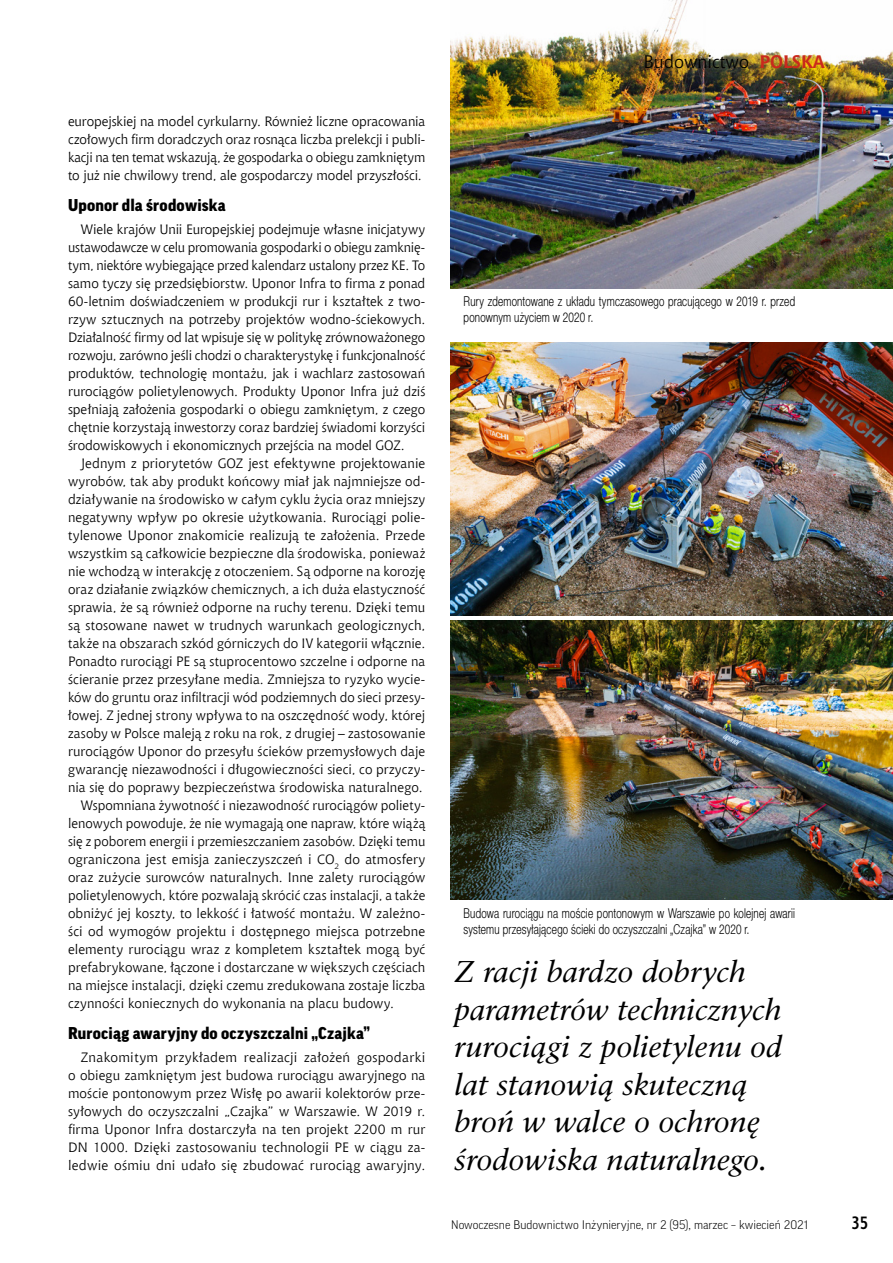
<style>
.page{position:relative;width:893px;height:1263px;background:#fff}
.page>*{position:absolute;margin:0;border:0;box-sizing:border-box;transform-origin:0 0}
.t1{font:italic 30px/37.5px "Classic EFN";letter-spacing:-.005em;color:#000}
.t2{font:18px "Chianti EU";color:#000}
.t3{font:700 18px "Aerton Cnd EFN";color:#000}
.t4{font:900 16.5px "Good Pro";letter-spacing:.01em;color:#000}
.t5{font:13.5px/18px "Chianti EU";letter-spacing:.005em;color:#000;text-align:justify}
.t6{font:13.5px/16.2px "Switzer Cnd EFN Light";letter-spacing:.015em;color:#000;scale:.9 1}
.t7{font:300 12px "Good Pro";color:#000}
.s1{font-weight:700;color:#ca291d}
</style>
<div class="page">
<img style="left:451px;top:0;width:442px;height:288px">
<img style="left:451px;top:621px;width:442px;height:278px">
<img style="left:451px;top:342px;width:442px;height:274px">
<p class="t5" style="left:68px;top:112px;width:359px">europejskiej na model cyrkularny. Również liczne opracowania czołowych firm doradczych oraz rosnąca liczba prelekcji i publi&shy;kacji na ten temat wskazują, że gospodarka o obiegu zamkniętym to już nie chwilowy trend, ale gospodarczy model przyszłości.</p>
<p class="t4" style="left:68px;top:196px;width:159px">Uponor dla środowiska</p>
<p class="t5" style="left:68px;top:220px;width:359px;text-indent:13px">Wiele krajów Unii Europejskiej podejmuje własne inicjatywy ustawodawcze w celu promowania gospodarki o obiegu zamknię&shy;tym, niektóre wybiegające przed kalendarz ustalony przez KE. To samo tyczy się przedsiębiorstw. Uponor Infra to firma z ponad 60-letnim doświadczeniem w produkcji rur i kształtek z two&shy;rzyw sztucznych na potrzeby projektów wodno-ściekowych.<br>Działalność firmy od lat wpisuje się w politykę zrównoważonego rozwoju, zarówno jeśli chodzi o charakterystykę i funkcjonalność produktów, technologię montażu, jak i wachlarz zastosowań rurociągów polietylenowych. Produkty Uponor Infra już dziś spełniają założenia gospodarki o obiegu zamkniętym, z czego chętnie korzystają inwestorzy coraz bardziej świadomi korzyści środowiskowych i ekonomicznych przejścia na model GOZ.</p>
<p class="t5" style="left:81px;top:454px;width:346px">Jednym z priorytetów GOZ jest efektywne projektowanie</p>
<p class="t5" style="left:68px;top:472px;width:359px">wyrobów, tak aby produkt końcowy miał jak najmniejsze od-</p>
<p class="t5" style="left:68px;top:490px;width:359px">działywanie na środowisko w całym cyklu życia oraz mniejszy</p>
<p class="t5" style="left:68px;top:508px;width:359px">negatywny wpływ po okresie użytkowania. Rurociągi polie-</p>
<p class="t5" style="left:68px;top:526px;width:359px">tylenowe Uponor znakomicie realizują te założenia. Przede</p>
<p class="t5" style="left:68px;top:544px;width:359px">wszystkim są całkowicie bezpieczne dla środowiska, ponieważ</p>
<p class="t5" style="left:68px;top:562px;width:359px">nie wchodzą w interakcję z otoczeniem. Są odporne na korozję</p>
<p class="t5" style="left:68px;top:580px;width:359px">oraz działanie związków chemicznych, a ich duża elastyczność</p>
<p class="t5" style="left:68px;top:598px;width:359px">sprawia, że są również odporne na ruchy terenu. Dzięki temu</p>
<p class="t5" style="left:68px;top:616px;width:359px">są stosowane nawet w trudnych warunkach geologicznych,</p>
<p class="t5" style="left:68px;top:634px;width:359px">także na obszarach szkód górniczych do IV kategorii włącznie.</p>
<p class="t5" style="left:68px;top:652px;width:359px">Ponadto rurociągi PE są stuprocentowo szczelne i odporne na</p>
<p class="t5" style="left:68px;top:670px;width:359px">ścieranie przez przesyłane media. Zmniejsza to ryzyko wycie-</p>
<p class="t5" style="left:68px;top:688px;width:359px">ków do gruntu oraz infiltracji wód podziemnych do sieci przesy-</p>
<p class="t5" style="left:68px;top:706px;width:359px">łowej. Z jednej strony wpływa to na oszczędność wody, której</p>
<p class="t5" style="left:68px;top:724px;width:359px">zasoby w Polsce maleją z roku na rok, z drugiej – zastosowanie</p>
<p class="t5" style="left:68px;top:742px;width:359px">rurociągów Uponor do przesyłu ścieków przemysłowych daje</p>
<p class="t5" style="left:68px;top:760px;width:359px">gwarancję niezawodności i długowieczności sieci, co przyczy-</p>
<p class="t5" style="left:68px;top:778px;width:356px">nia się do poprawy bezpieczeństwa środowiska naturalnego.</p>
<p class="t5" style="left:81px;top:796px;width:346px">Wspomniana żywotność i niezawodność rurociągów poliety-</p>
<p class="t5" style="left:68px;top:814px;width:359px">lenowych powoduje, że nie wymagają one napraw, które wiążą</p>
<p class="t5" style="left:68px;top:832px;width:359px">się z poborem energii i przemieszczaniem zasobów. Dzięki temu</p>
<p class="t5" style="left:68px;top:850px;width:359px">ograniczona jest emisja zanieczyszczeń i CO<sub>2</sub> do atmosfery</p>
<p class="t5" style="left:68px;top:868px;width:359px">oraz zużycie surowców naturalnych. Inne zalety rurociągów</p>
<p class="t5" style="left:68px;top:886px;width:359px">polietylenowych, które pozwalają skrócić czas instalacji, a także</p>
<p class="t5" style="left:68px;top:904px;width:359px">obniżyć jej koszty, to lekkość i łatwość montażu. W zależno-</p>
<p class="t5" style="left:68px;top:922px;width:359px">ści od wymogów projektu i dostępnego miejsca potrzebne</p>
<p class="t5" style="left:68px;top:940px;width:359px">elementy rurociągu wraz z kompletem kształtek mogą być</p>
<p class="t5" style="left:68px;top:958px;width:359px">prefabrykowane, łączone i dostarczane w większych częściach</p>
<p class="t5" style="left:68px;top:976px;width:359px">na miejsce instalacji, dzięki czemu zredukowana zostaje liczba</p>
<p class="t5" style="left:68px;top:994px;width:327px">czynności koniecznych do wykonania na placu budowy.</p>
<p class="t4" style="left:68px;top:1024px;width:304px">Rurociąg awaryjny do oczyszczalni „Czajka”</p>
<p class="t5" style="left:68px;top:1048px;width:359px;text-indent:13px">Znakomitym przykładem realizacji założeń gospodarki o obiegu zamkniętym jest budowa rurociągu awaryjnego na moście pontonowym przez Wisłę po awarii kolektorów prze&shy;syłowych do oczyszczalni „Czajka” w Warszawie. W 2019 r. firma Uponor Infra dostarczyła na ten projekt 2200 m rur DN 1000. Dzięki zastosowaniu technologii PE w ciągu za&shy;ledwie ośmiu dni udało się zbudować rurociąg awaryjny.</p>
<h2 class="t2" style="left:643px;top:51px;width:183px">Budownictwo <span class="s1">POLSKA</span></h2>
<p class="t6" style="left:464px;top:293px;width:370px">Rury zdemontowane z układu tymczasowego pracującego w 2019 r. przed ponownym użyciem w 2020 r.</p>
<p class="t6" style="left:464px;top:905px;width:370px">Budowa rurociągu na moście pontonowym w Warszawie po kolejnej awarii systemu przesyłającego ścieki do oczyszczalni „Czajka” w 2020 r.</p>
<h1 class="t1" style="left:454px;top:953px;width:330px">Z racji bardzo dobrych parametrów technicznych rurociągi z polietylenu od lat stanowią skuteczną broń w walce o ochronę środowiska naturalnego.</h1>
<p class="t7" style="left:451px;top:1218px;width:359px">Nowoczesne Budownictwo Inżynieryjne, nr 2 (95), marzec – kwiecień 2021</p>
<h2 class="t3" style="left:851px;top:1212px;width:18px">35</h2>
</div>
